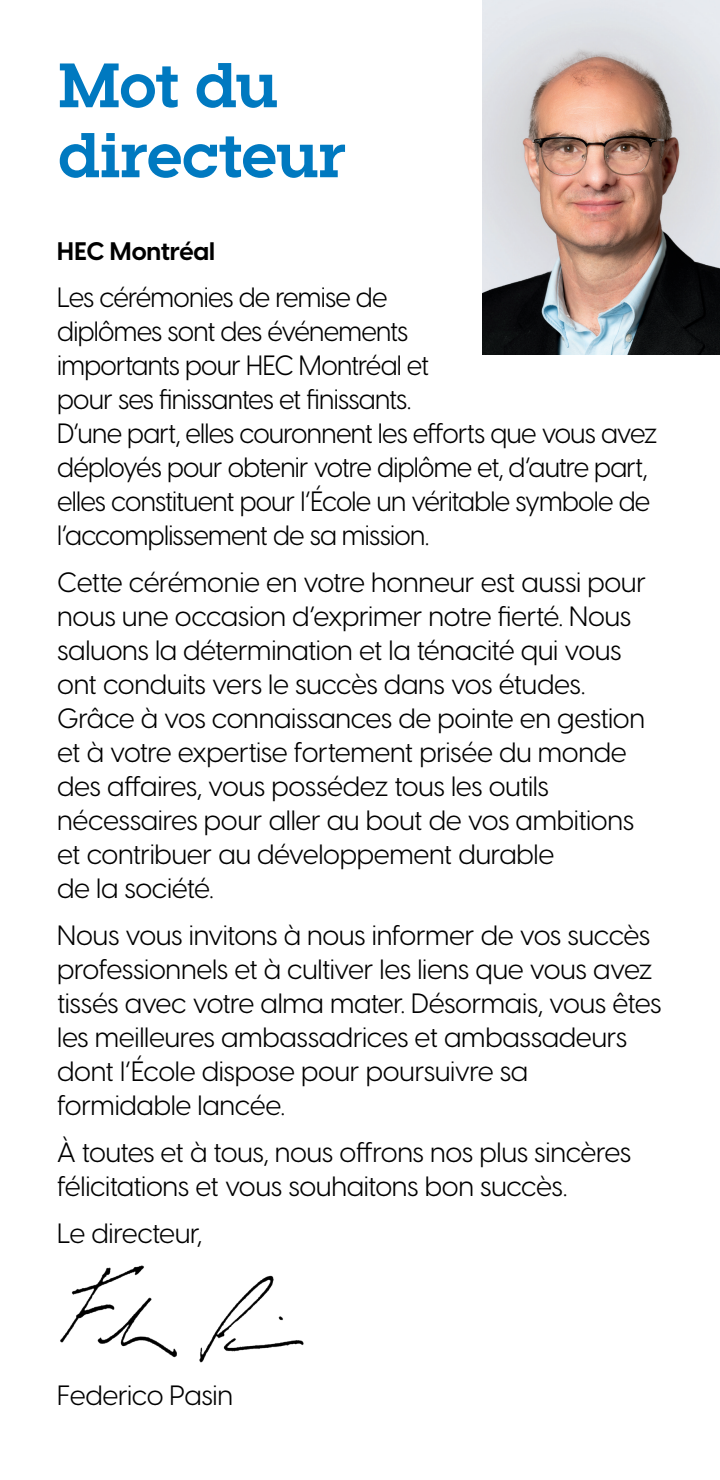
<style>
.page{position:relative;width:720px;height:1480px;background:#fff}
.page>*{position:absolute;margin:0;border:0;box-sizing:border-box;transform-origin:0 0}
.t1{font:700 62.5px/70px "Visby Slab CF";letter-spacing:-.02em;color:#0079c0}
.t2{font:27.5px/34px "Visby CF";letter-spacing:-.025em;color:#000}
.t3{font:700 25px "Visby CF";letter-spacing:-.005em;color:#000}
</style>
<div class="page">
<img style="left:60px;top:1266px;width:244px;height:96px">
<img style="left:483px;top:0;width:237px;height:355px">
<h1 class="t1" style="left:58px;top:51px;width:290px">Mot du directeur</h1>
<p class="t3" style="left:57px;top:232px;width:159px">HEC Montréal</p>
<p class="t2" style="left:57px;top:279px;width:602px">Les cérémonies de remise de<br>diplômes sont des événements<br>importants pour HEC Montréal et<br>pour ses finissantes et finissants.<br>D’une part, elles couronnent les efforts que vous avez déployés pour obtenir votre diplôme et, d’autre part, elles constituent pour l’École un véritable symbole de l’accomplissement de sa mission.</p>
<p class="t2" style="left:57px;top:564px;width:590px">Cette cérémonie en votre honneur est aussi pour nous une occasion d’exprimer notre fierté. Nous saluons la détermination et la ténacité qui vous ont conduits vers le succès dans vos études.<br>Grâce à vos connaissances de pointe en gestion et à votre expertise fortement prisée du monde des affaires, vous possédez tous les outils nécessaires pour aller au bout de vos ambitions et contribuer au développement durable<br>de la société.</p>
<p class="t2" style="left:57px;top:916px;width:606px">Nous vous invitons à nous informer de vos succès professionnels et à cultiver les liens que vous avez tissés avec votre alma mater. Désormais, vous êtes les meilleures ambassadrices et ambassadeurs dont l’École dispose pour poursuivre sa formidable lancée.</p>
<p class="t2" style="left:57px;top:1133px;width:576px">À toutes et à tous, nous offrons nos plus sincères félicitations et vous souhaitons bon succès.</p>
<p class="t2" style="left:57px;top:1214px;width:147px">Le directeur,</p>
<p class="t2" style="left:57px;top:1377px;width:177px">Federico Pasin</p>
</div>
